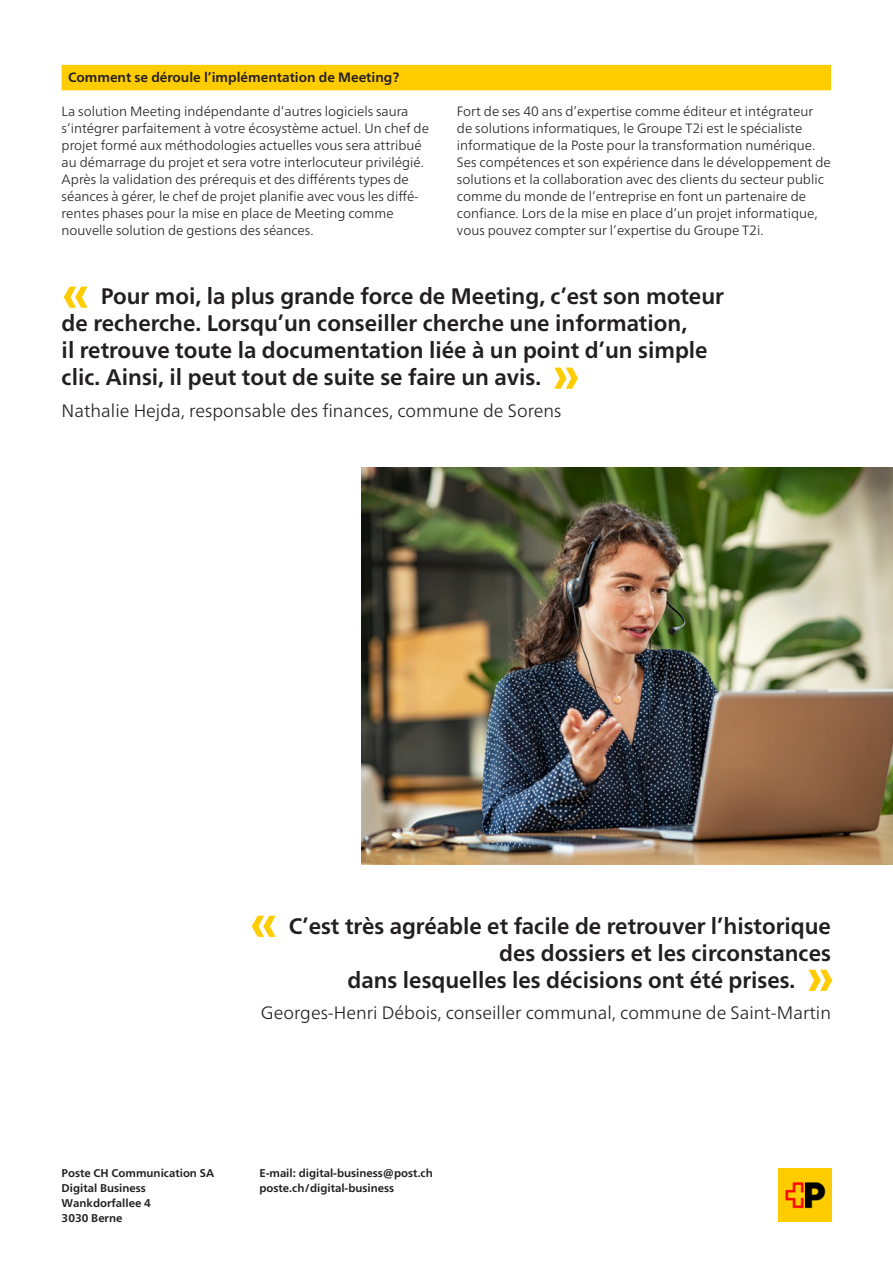
<style>
.page{position:relative;width:893px;height:1263px;background:#fff}
.page>*{position:absolute;margin:0;border:0;box-sizing:border-box;transform-origin:0 0}
.t1{font:700 52.5px "Frutiger Neue LT Pro";color:#fc0}
.t2{font:700 22.5px/27px "Frutiger Neue LT Pro";color:#231f20}
.t3{font:300 18px "Frutiger Neue LT Pro";color:#231f20}
.t4{font:300 13.5px/17px "Frutiger Neue LT Pro";color:#231f20}
.t5{font:700 13.5px "Frutiger Neue LT Pro";color:#231f20}
.t6{font:700 11.25px/14.9px "Frutiger Neue LT Pro";color:#231f20}
</style>
<div class="page">
<div style="left:62px;top:65px;width:769px;height:25px;background:#fc0"></div>
<img style="left:361px;top:468px;width:532px;height:396px">
<img style="left:778px;top:1168px;width:53px;height:53px">
<p class="t5" style="left:68px;top:69px;width:333px">Comment se déroule l’implémentation de Meeting?</p>
<p class="t4" style="left:62px;top:103px;width:369px">La solution Meeting indépendante d’autres logiciels saura s’intégrer parfaitement à votre écosystème actuel. Un chef de projet formé aux méthodologies actuelles vous sera attribué au démarrage du projet et sera votre interlocuteur privilégié.<br>Après la validation des prérequis et des différents types de séances à gérer, le chef de projet planifie avec vous les diffé&shy;rentes phases pour la mise en place de Meeting comme nouvelle solution de gestions des séances.</p>
<p class="t4" style="left:457px;top:103px;width:375px">Fort de ses 40 ans d’expertise comme éditeur et intégrateur de solutions informatiques, le Groupe T2i est le spécialiste informatique de la Poste pour la transformation numérique.<br>Ses compétences et son expérience dans le développement de solutions et la collaboration avec des clients du secteur public comme du monde de l’entreprise en font un partenaire de confiance. Lors de la mise en place d’un projet informatique, vous pouvez compter sur l’expertise du Groupe T2i.</p>
<h1 class="t1" style="left:62px;top:261px;width:30px">«</h1>
<h2 class="t2" style="left:62px;top:283px;width:664px;text-indent:39px">Pour moi, la plus grande force de Meeting, c’est son moteur de recherche. Lorsqu’un conseiller cherche une information,<br>il retrouve toute la documentation liée à un point d’un simple clic. Ainsi, il peut tout de suite se faire un avis.</h2>
<h1 class="t1" style="left:552px;top:342px;width:30px">»</h1>
<h3 class="t3" style="left:62px;top:400px;width:501px">Nathalie Hejda, responsable des finances, commune de Sorens</h3>
<h1 class="t1" style="left:250px;top:890px;width:30px">«</h1>
<h2 class="t2" style="left:289px;top:912px;width:544px">C’est très agréable et facile de retrouver l’historique</h2>
<h2 class="t2" style="left:499px;top:939px;width:333px">des dossiers et les circonstances</h2>
<h2 class="t2" style="left:347px;top:966px;width:449px">dans lesquelles les décisions ont été prises.</h2>
<h1 class="t1" style="left:806px;top:944px;width:30px">»</h1>
<h3 class="t3" style="left:261px;top:1002px;width:571px">Georges-Henri Débois, conseiller communal, commune de Saint-Martin</h3>
<p class="t6" style="left:62px;top:1165px;width:154px">Poste CH Communication SA<br>Digital Business<br>Wankdorfallee 4<br>3030 Berne</p>
<p class="t6" style="left:259px;top:1165px;width:175px">E-mail: digital-business@post.ch poste.ch/digital-business</p>
</div>
